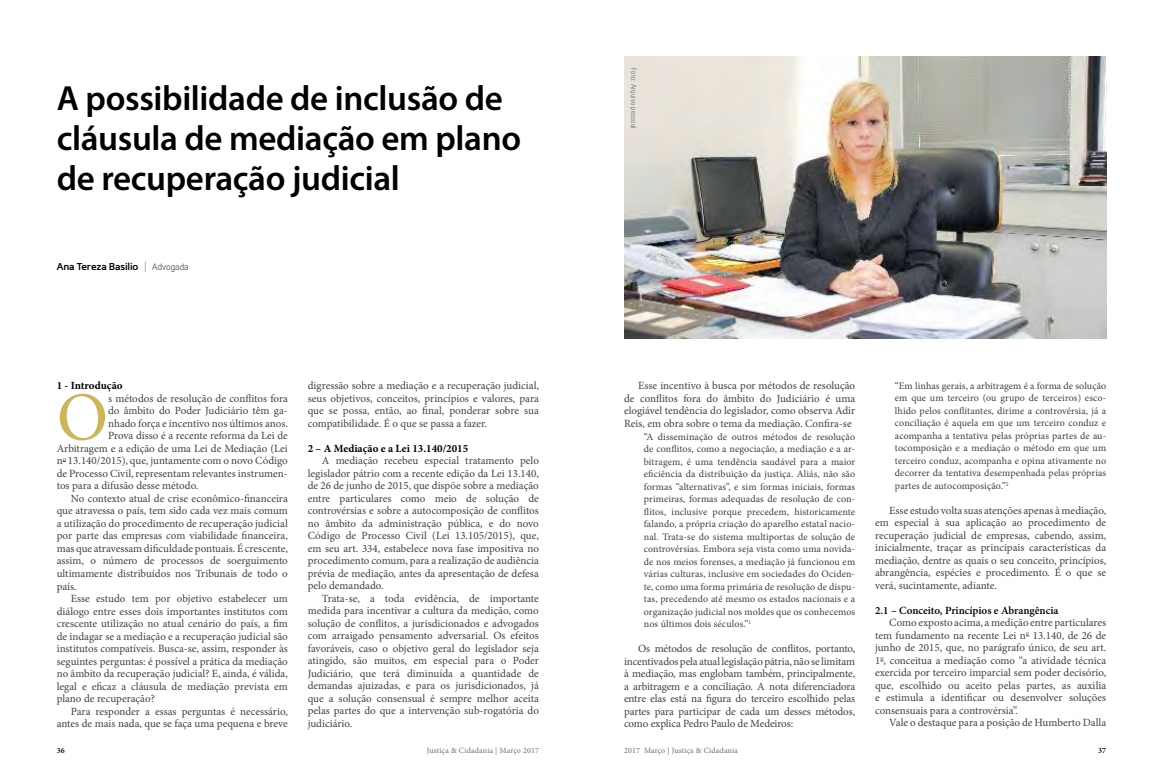
<style>
.page{position:relative;width:1163px;height:780px;background:#fff}
.page>*{position:absolute;margin:0;border:0;box-sizing:border-box;transform-origin:0 0}
.t1{font:68.7px "Minion Pro";color:#cdb65a}
.t2{font:600 35px/40px "Myriad Pro";letter-spacing:-.01em;color:#000}
.t3{font:11px/12.5px "Minion Pro";color:#414042;text-align:justify}
.t4{font:700 11px "Minion Pro";color:#000}
.t5{font:600 11px "Minion Pro";color:#000}
.t6{font:10px/12.5px "Minion Pro";letter-spacing:.01em;color:#414042;text-align:justify}
.t7{font:600 10px "Mentone";letter-spacing:-.015em;color:#000}
.t8{font:9px "Microsoft Sans Serif";color:#6d6e71;scale:.9 1}
.t9{font:8px "Minion Pro";letter-spacing:.02em;color:#6d6e71}
.t10{font:600 8px "Minion Pro";color:#000}
.t11{font:300 condensed 7.5px "Zurich BT";letter-spacing:.015em;color:#6b6c6f}
</style>
<div class="page">
<img style="left:624px;top:57px;width:482px;height:282px">
<h2 class="t2" style="left:57px;top:77px;width:466px">A possibilidade de inclusão de cláusula de mediação em plano de recuperação judicial</h2>
<p class="t7" style="left:57px;top:261px;width:83px">Ana Tereza Basilio</p>
<p class="t8" style="left:152px;top:262px;width:42px">Advogada</p>
<p class="t4" style="left:57px;top:378px;width:67px">1 - Introdução</p>
<h1 class="t1" style="left:57px;top:371px;width:53px">O</h1>
<p class="t3" style="left:108px;top:392px;width:181px">s métodos de resolução de conflitos fora</p>
<p class="t3" style="left:108px;top:404px;width:181px">do âmbito do Poder Judiciário têm ga-</p>
<p class="t3" style="left:108px;top:417px;width:181px">nhado força e incentivo nos últimos anos.</p>
<p class="t3" style="left:108px;top:429px;width:181px">Prova disso é a recente reforma da Lei de</p>
<p class="t3" style="left:57px;top:442px;width:233px">Arbitragem e a edição de uma Lei de Mediação (Lei</p>
<p class="t3" style="left:57px;top:454px;width:233px">n<sup>o</sup> 13.140/2015), que, juntamente com o novo Código</p>
<p class="t3" style="left:57px;top:467px;width:233px">de Processo Civil, representam relevantes instrumen-</p>
<p class="t3" style="left:57px;top:479px;width:143px">tos para a difusão desse método.</p>
<p class="t3" style="left:71px;top:492px;width:218px">No contexto atual de crise econômico-financeira</p>
<p class="t3" style="left:57px;top:504px;width:232px">que atravessa o país, tem sido cada vez mais comum</p>
<p class="t3" style="left:57px;top:517px;width:233px">a utilização do procedimento de recuperação judicial</p>
<p class="t3" style="left:57px;top:529px;width:233px">por parte das empresas com viabilidade financeira,</p>
<p class="t3" style="left:57px;top:542px;width:233px">mas que atravessam dificuldade pontuais. É crescente,</p>
<p class="t3" style="left:57px;top:554px;width:233px">assim, o número de processos de soerguimento</p>
<p class="t3" style="left:57px;top:567px;width:233px">ultimamente distribuídos nos Tribunais de todo o</p>
<p class="t3" style="left:57px;top:579px;width:22px">país.</p>
<p class="t3" style="left:71px;top:592px;width:218px">Esse estudo tem por objetivo estabelecer um</p>
<p class="t3" style="left:57px;top:604px;width:233px">diálogo entre esses dois importantes institutos com</p>
<p class="t3" style="left:57px;top:617px;width:233px">crescente utilização no atual cenário do país, a fim</p>
<p class="t3" style="left:57px;top:629px;width:233px">de indagar se a mediação e a recuperação judicial são</p>
<p class="t3" style="left:57px;top:642px;width:233px">institutos compatíveis. Busca-se, assim, responder às</p>
<p class="t3" style="left:57px;top:654px;width:233px">seguintes perguntas: é possível a prática da mediação</p>
<p class="t3" style="left:57px;top:667px;width:233px">no âmbito da recuperação judicial? E, ainda, é válida,</p>
<p class="t3" style="left:57px;top:679px;width:233px">legal e eficaz a cláusula de mediação prevista em</p>
<p class="t3" style="left:57px;top:692px;width:100px">plano de recuperação?</p>
<p class="t3" style="left:71px;top:704px;width:218px">Para responder a essas perguntas é necessário,</p>
<p class="t3" style="left:57px;top:717px;width:233px">antes de mais nada, que se faça uma pequena e breve</p>
<p class="t3" style="left:308px;top:379px;width:233px">digressão sobre a mediação e a recuperação judicial, seus objetivos, conceitos, princípios e valores, para que se possa, então, ao final, ponderar sobre sua compatibilidade. É o que se passa a fazer.</p>
<p class="t4" style="left:308px;top:440px;width:162px">2 – A Mediação e a Lei 13.140/2015</p>
<p class="t3" style="left:308px;top:454px;width:233px;text-indent:14px">A mediação recebeu especial tratamento pelo legislador pátrio com a recente edição da Lei 13.140, de 26 de junho de 2015, que dispõe sobre a mediação entre particulares como meio de solução de controvérsias e sobre a autocomposição de conflitos no âmbito da administração pública, e do novo Código de Processo Civil (Lei 13.105/2015), que, em seu art. 334, estabelece nova fase impositiva no procedimento comum, para a realização de audiência prévia de mediação, antes da apresentação de defesa pelo demandado.</p>
<p class="t3" style="left:308px;top:592px;width:233px;text-indent:14px">Trata-se, a toda evidência, de importante medida para incentivar a cultura da medição, como solução de conflitos, a jurisdicionados e advogados com arraigado pensamento adversarial. Os efeitos favoráveis, caso o objetivo geral do legislador seja atingido, são muitos, em especial para o Poder Judiciário, que terá diminuída a quantidade de demandas ajuizadas, e para os jurisdicionados, já que a solução consensual é sempre melhor aceita pelas partes do que a intervenção sub-rogatória do judiciário.</p>
<p class="t11" style="left:638px;top:68px;width:62px;rotate:90deg">Foto: Arquivo pessoal</p>
<p class="t3" style="left:624px;top:380px;width:233px;text-indent:14px">Esse incentivo à busca por métodos de resolução de conflitos fora do âmbito do Judiciário é uma elogiável tendência do legislador, como observa Adir Reis, em obra sobre o tema da mediação. Confira-se</p>
<p class="t6" style="left:643px;top:430px;width:213px">“A disseminação de outros métodos de resolução de conflitos, como a negociação, a mediação e a ar&shy;bitragem, é uma tendência saudável para a maior eficiência da distribuição da justiça. Aliás, não são formas “alternativas”, e sim formas iniciais, formas primeiras, formas adequadas de resolução de con&shy;flitos, inclusive porque precedem, historicamente falando, a própria criação do aparelho estatal nacio&shy;nal. Trata-se do sistema multiportas de solução de controvérsias. Embora seja vista como uma novida&shy;de nos meios forenses, a mediação já funcionou em várias culturas, inclusive em sociedades do Ociden&shy;te, como uma forma primária de resolução de dispu&shy;tas, precedendo até mesmo os estados nacionais e a organização judicial nos moldes que os conhecemos nos últimos dois séculos.”<sup>1</sup></p>
<p class="t3" style="left:624px;top:642px;width:233px;text-indent:14px">Os métodos de resolução de conflitos, portanto, incentivados pela atual legislação pátria, não se limitam à mediação, mas englobam também, principalmente, a arbitragem e a conciliação. A nota diferenciadora entre elas está na figura do terceiro escolhido pelas partes para participar de cada um desses métodos, como explica Pedro Paulo de Medeiros:</p>
<p class="t6" style="left:894px;top:379px;width:213px">“Em linhas gerais, a arbitragem é a forma de solução em que um terceiro (ou grupo de terceiros) esco&shy;lhido pelos conflitantes, dirime a controvérsia, já a conciliação é aquela em que um terceiro conduz e acompanha a tentativa pelas próprias partes de au&shy;tocomposição e a mediação o método em que um terceiro conduz, acompanha e opina ativamente no decorrer da tentativa desempenhada pelas próprias partes de autocomposição.”<sup>2</sup></p>
<p class="t3" style="left:874px;top:504px;width:233px;text-indent:14px">Esse estudo volta suas atenções apenas à mediação, em especial à sua aplicação ao procedimento de recuperação judicial de empresas, cabendo, assim, inicialmente, traçar as principais características da mediação, dentre as quais o seu conceito, princípios, abrangência, espécies e procedimento. É o que se verá, sucintamente, adiante.</p>
<p class="t5" style="left:874px;top:602px;width:185px">2.1 – Conceito, Princípios e Abrangência</p>
<p class="t3" style="left:874px;top:616px;width:233px;text-indent:14px">Como exposto acima, a medição entre particulares tem fundamento na recente Lei n<sup>o</sup> 13.140, de 26 de junho de 2015, que, no parágrafo único, de seu art.<br>1<sup>o</sup>, conceitua a mediação como “a atividade técnica exercida por terceiro imparcial sem poder decisório, que, escolhido ou aceito pelas partes, as auxilia e estimula a identificar ou desenvolver soluções consensuais para a controvérsia”.</p>
<p class="t3" style="left:889px;top:716px;width:218px">Vale o destaque para a posição de Humberto Dalla</p>
<p class="t10" style="left:57px;top:744px;width:10px">36</p>
<p class="t9" style="left:427px;top:745px;width:113px">Justiça &amp; Cidadania | Março 2017</p>
<p class="t9" style="left:624px;top:745px;width:115px">2017 Março | Justiça &amp; Cidadania</p>
<p class="t10" style="left:1097px;top:744px;width:10px">37</p>
</div>
